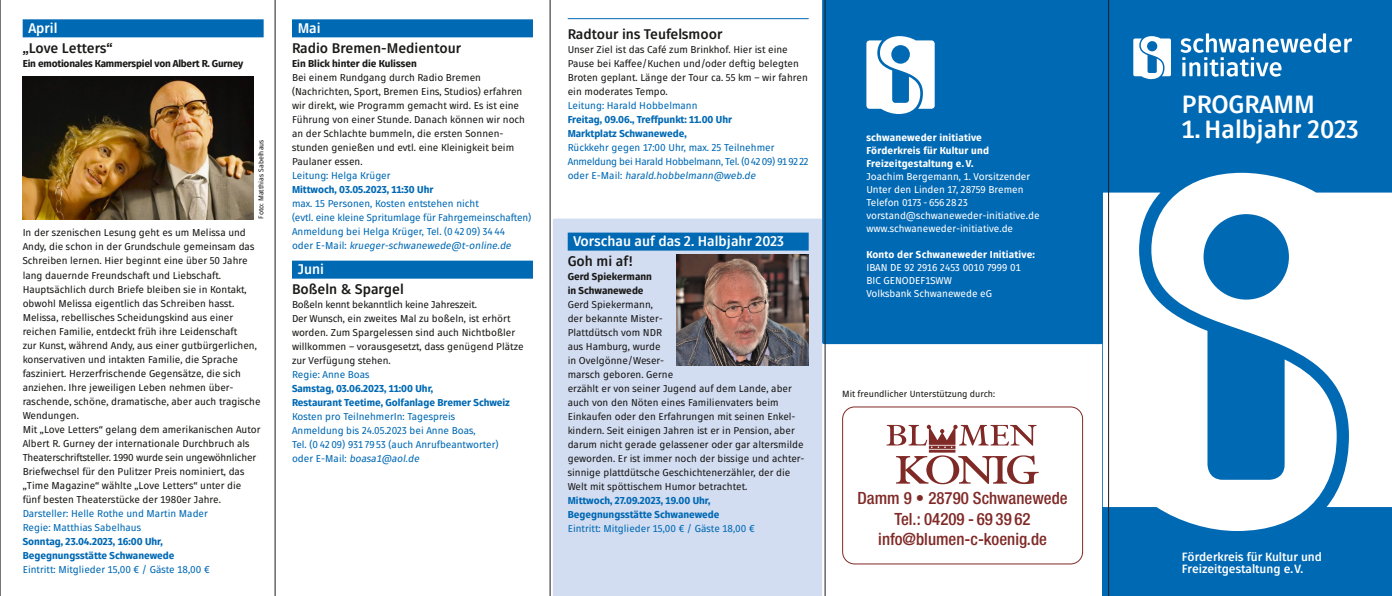
<style>
.page{position:relative;width:1392px;height:596px;background:#fff}
.page>*{position:absolute;margin:0;border:0;box-sizing:border-box;transform-origin:0 0}
.t1{font:700 25px "Fuse V.2 Display";color:#fff}
.t2{font:500 condensed 16.9px/20.3px "Helvetica Neue";color:#802a27;text-align:center}
.t3{font:700 14px "Fuse V.2 Display";color:#1a1a18}
.t4{font:700 14px "Fuse V.2 Display";color:#fff}
.t5{font:700 12px/12px "Fuse V.2 Display";color:#fff}
.t6{font:10px/14px "Fuse V.2 Display";color:#1a1a18}
.t7{font:10px/14px "Fuse V.2 Display";color:#0069b4}
.t8{font:800 10px/14px "Fuse V.2 Display";color:#0069b4}
.t9{font:10px/13px "Fuse V.2 Display";color:#fff}
.t10{font:10px/14px "Fuse V.2 Display";letter-spacing:-.025em;color:#0069b4}
.t11{font:800 10px/13px "Fuse V.2 Display";letter-spacing:.02em;color:#fff}
.t12{font:800 10px/14px "Fuse V.2 Display";letter-spacing:-.01em;color:#1a1a18}
.t13{font:9px "Fuse V.2 Display";color:#1a1a18}
.t14{font:7px "Fuse V.2 Display";color:#1a1a18}
.s1{font-style:italic}
</style>
<div class="page">
<div style="left:553px;top:218px;width:269px;height:377px;background:#d3ddf2"></div>
<div style="left:1103px;top:0;width:289px;height:595px;background:#0069b4"></div>
<div style="left:292px;top:19px;width:241px;height:18px;background:#0069b4"></div>
<div style="left:292px;top:260px;width:241px;height:18px;background:#0069b4"></div>
<hr style="left:568px;top:18px;width:241px;height:1px;background:#0069b4">
<div style="left:568px;top:232px;width:241px;height:18px;background:#0069b4"></div>
<svg style="left:1103px;top:173px;width:289px;height:357px;fill:#fff"></svg>
<div style="left:23px;top:19px;width:241px;height:18px;background:#0069b4"></div>
<img style="left:23px;top:76px;width:231px;height:143px">
<svg style="left:1133px;top:36px;width:38px;height:43px"></svg>
<svg style="left:1180px;top:33px;width:172px;height:44px"></svg>
<svg style="left:886px;top:424px;width:153px;height:60px"></svg>
<div style="left:842px;top:406px;width:241px;height:158px;border:1px solid #802a27;border-radius:12px"></div>
<img style="left:676px;top:254px;width:133px;height:111px">
<div style="left:822px;top:0;width:281px;height:344px;background:#0069b4"></div>
<svg style="left:866px;top:36px;width:69px;height:78px"></svg>
<hr style="left:275px;top:0;width:1px;height:595px;background:#1b1c20">
<hr style="left:0;top:0;width:1px;height:595px;background:#1b1c20">
<hr style="left:550px;top:0;width:1px;height:595px;background:#1b1c20">
<hr style="left:825px;top:0;width:1px;height:595px;background:#1b1c20">
<hr style="left:1108px;top:0;width:1px;height:595px;background:#1b1c20">
<h3 class="t4" style="left:28px;top:19px;width:31px">April</h3>
<h3 class="t3" style="left:23px;top:39px;width:91px">„Love Letters“</h3>
<p class="t12" style="left:23px;top:56px;width:222px">Ein emotionales Kammerspiel von Albert R. Gurney</p>
<p class="t14" style="left:257px;top:218px;width:80px;rotate:-90deg">Foto: Matthias Sabelhaus</p>
<p class="t6" style="left:23px;top:226px;width:239px">In der szenischen Lesung geht es um Melissa und Andy, die schon in der Grundschule gemeinsam das Schreiben lernen. Hier beginnt eine über 50 Jahre lang dauernde Freundschaft und Liebschaft.<br>Hauptsächlich durch Briefe bleiben sie in Kontakt, obwohl Melissa eigentlich das Schreiben hasst.<br>Melissa, rebellisches Scheidungskind aus einer reichen Familie, entdeckt früh ihre Leidenschaft<br>zur Kunst, während Andy, aus einer gutbürgerlichen, konservativen und intakten Familie, die Sprache fasziniert. Herzerfrischende Gegensätze, die sich anziehen. Ihre jeweiligen Leben nehmen über&shy;raschende, schöne, dramatische, aber auch tragische Wendungen.<br>Mit „Love Letters“ gelang dem amerikanischen Autor Albert R. Gurney der internationale Durchbruch als Theaterschriftsteller. 1990 wurde sein ungewöhnlicher Briefwechsel für den Pulitzer Preis nominiert, das „Time Magazine“ wählte „Love Letters“ unter die fünf besten Theaterstücke der 1980er Jahre.</p>
<p class="t7" style="left:23px;top:506px;width:187px">Darsteller: Helle Rothe und Martin Mader<br>Regie: Matthias Sabelhaus</p>
<p class="t8" style="left:23px;top:534px;width:153px">Sonntag, 23.04.2023, 16:00 Uhr,<br>Begegnungsstätte Schwanewede</p>
<p class="t7" style="left:23px;top:562px;width:188px">Eintritt: Mitglieder 15,00 € / Gäste 18,00 €</p>
<h3 class="t4" style="left:298px;top:19px;width:25px">Mai</h3>
<h3 class="t3" style="left:292px;top:39px;width:171px">Radio Bremen-Medientour</h3>
<p class="t12" style="left:292px;top:56px;width:126px">Ein Blick hinter die Kulissen</p>
<p class="t6" style="left:292px;top:70px;width:235px">Bei einem Rundgang durch Radio Bremen (Nachrichten, Sport, Bremen Eins, Studios) erfahren wir direkt, wie Programm gemacht wird. Es ist eine Führung von einer Stunde. Danach können wir noch an der Schlachte bummeln, die ersten Sonnen&shy;stunden genießen und evtl. eine Kleinigkeit beim Paulaner essen.</p>
<p class="t7" style="left:292px;top:168px;width:100px">Leitung: Helga Krüger</p>
<p class="t8" style="left:292px;top:182px;width:143px">Mittwoch, 03.05.2023, 11:30 Uhr</p>
<p class="t7" style="left:292px;top:196px;width:241px">max. 15 Personen, Kosten entstehen nicht<br>(evtl. eine kleine Spritumlage für Fahrgemeinschaften)<br>Anmeldung bei Helga Krüger, Tel. (0 42 09) 34 44<br>oder E-Mail: <span class="s1">krueger-schwanewede@t-online.de</span></p>
<h3 class="t4" style="left:298px;top:260px;width:28px">Juni</h3>
<h3 class="t3" style="left:292px;top:280px;width:113px">Boßeln &amp; Spargel</h3>
<p class="t6" style="left:292px;top:297px;width:233px">Boßeln kennt bekanntlich keine Jahreszeit.<br>Der Wunsch, ein zweites Mal zu boßeln, ist erhört worden. Zum Spargelessen sind auch Nichtboßler willkommen – vorausgesetzt, dass genügend Plätze zur Verfügung stehen.</p>
<p class="t7" style="left:292px;top:367px;width:79px">Regie: Anne Boas</p>
<p class="t8" style="left:292px;top:381px;width:219px">Samstag, 03.06.2023, 11:00 Uhr,<br>Restaurant Teetime, Golfanlage Bremer Schweiz</p>
<p class="t7" style="left:292px;top:409px;width:208px">Kosten pro TeilnehmerIn: Tagespreis Anmeldung bis 24.05.2023 bei Anne Boas,<br>Tel. (0 42 09) 931 79 53 (auch Anrufbeantworter) oder E-Mail: <span class="s1">boasa1@aol.de</span></p>
<h3 class="t3" style="left:568px;top:25px;width:156px">Radtour ins Teufelsmoor</h3>
<p class="t6" style="left:568px;top:42px;width:242px">Unser Ziel ist das Café zum Brinkhof. Hier ist eine Pause bei Kaffee/Kuchen und/oder deftig belegten Broten geplant. Länge der Tour ca. 55 km – wir fahren ein moderates Tempo.</p>
<p class="t7" style="left:568px;top:98px;width:131px">Leitung: Harald Hobbelmann</p>
<p class="t8" style="left:568px;top:112px;width:166px">Freitag, 09.06., Treffpunkt: 11.00 Uhr<br>Marktplatz Schwanewede,</p>
<p class="t10" style="left:568px;top:140px;width:242px">Rückkehr gegen 17:00 Uhr, max. 25 Teilnehmer<br>Anmeldung bei Harald Hobbelmann, Tel. (04209) 919222 oder E-Mail: <span class="s1">harald.hobbelmann@web.de</span></p>
<h3 class="t4" style="left:573px;top:232px;width:212px">Vorschau auf das 2. Halbjahr 2023</h3>
<h3 class="t3" style="left:568px;top:252px;width:66px">Goh mi af!</h3>
<p class="t12" style="left:568px;top:269px;width:86px">Gerd Spiekermann in Schwanewede</p>
<p class="t6" style="left:568px;top:297px;width:238px">Gerd Spiekermann,<br>der bekannte Mister-<br>Plattdütsch vom NDR<br>aus Hamburg, wurde<br>in Ovelgönne/Weser-<br>marsch geboren. Gerne<br>erzählt er von seiner Jugend auf dem Lande, aber auch von den Nöten eines Familienvaters beim Einkaufen oder den Erfahrungen mit seinen Enkel&shy;kindern. Seit einigen Jahren ist er in Pension, aber darum nicht gerade gelassener oder gar altersmilde geworden. Er ist immer noch der bissige und achter&shy;sinnige plattdütsche Geschichtenerzähler, der die Welt mit spöttischem Humor betrachtet.</p>
<p class="t8" style="left:568px;top:493px;width:153px">Mittwoch, 27.09.2023, 19.00 Uhr,<br>Begegnungsstätte Schwanewede</p>
<p class="t7" style="left:568px;top:521px;width:188px">Eintritt: Mitglieder 15,00 € / Gäste 18,00 €</p>
<p class="t11" style="left:866px;top:131px;width:124px">schwaneweder initiative<br>Förderkreis für Kultur und<br>Freizeitgestaltung e. V.</p>
<p class="t9" style="left:866px;top:170px;width:175px">Joachim Bergemann, 1. Vorsitzender Unter den Linden 17, 28759 Bremen Telefon 0173 - 656 28 23 vorstand@schwaneweder-initiative.de www.schwaneweder-initiative.de</p>
<p class="t11" style="left:866px;top:248px;width:170px">Konto der Schwaneweder Initiative:</p>
<p class="t9" style="left:866px;top:261px;width:156px">IBAN DE 92 2916 2453 0010 7999 01<br>BIC GENODEF1SWW<br>Volksbank Schwanewede eG</p>
<p class="t13" style="left:842px;top:388px;width:155px">Mit freundlicher Unterstützung durch:</p>
<h2 class="t2" style="left:857px;top:487px;width:212px">Damm 9 • 28790 Schwanewede<br>Tel.: 04209 - 69 39 62 info@blumen-c-koenig.de</h2>
<h1 class="t1" style="left:1182px;top:88px;width:134px">PROGRAMM</h1>
<h1 class="t1" style="left:1182px;top:113px;width:178px">1. Halbjahr 2023</h1>
<p class="t5" style="left:1182px;top:551px;width:142px">Förderkreis für Kultur und<br>Freizeitgestaltung e.V.</p>
</div>
